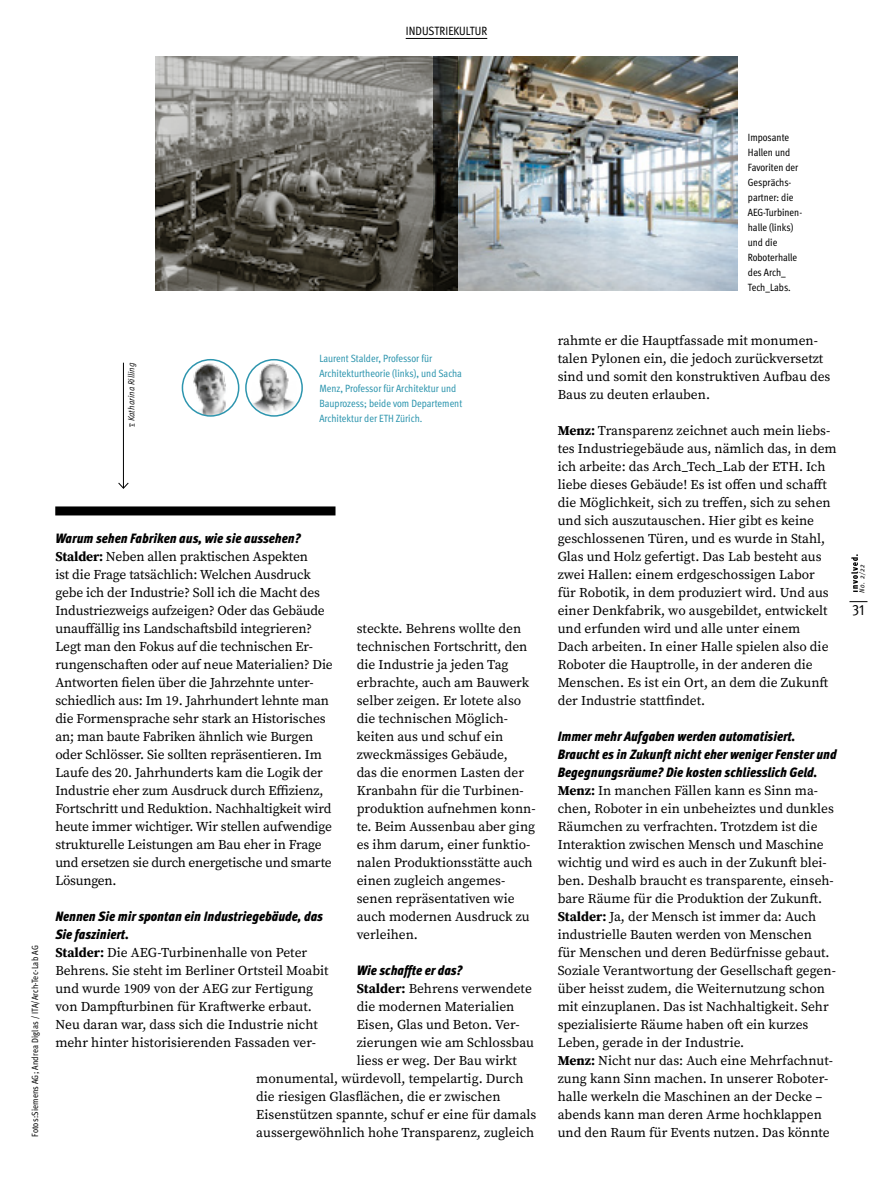
<style>
.page{position:relative;width:893px;height:1191px;background:#fff}
.page>*{position:absolute;margin:0;border:0;box-sizing:border-box;transform-origin:0 0}
.t1{font:condensed 15px "Meta Pro";color:#000}
.t2{font:13.5px/18px "Source Serif Pro";color:#000}
.t3{font:italic 900 condensed 13.5px/18px "Meta Pro";color:#000}
.t4{font:condensed 12px "Meta Pro";letter-spacing:.01em;color:#000}
.t5{font:condensed 10.5px/15px "Meta Pro";color:#2d95ae}
.t6{font:condensed 10.5px/15px "Meta Pro";color:#000}
.t7{font:condensed 9px "Meta Pro";letter-spacing:.015em;color:#000}
.t8{font:9px "Meta Pro Cond Norm Ita";letter-spacing:.02em;color:#000}
.t9{font:italic condensed 7.35px "Meta Pro";color:#000}
.s1{font-weight:700}
</style>
<div class="page">
<svg style="left:851px;top:554px;width:7px;height:38px"></svg>
<img style="left:156px;top:57px;width:278px;height:233px">
<div style="left:55px;top:506px;width:280px;height:9px;background:#000"></div>
<img style="left:434px;top:57px;width:303px;height:234px">
<svg style="left:246px;top:360px;width:56px;height:56px"></svg>
<img style="left:251px;top:361px;width:46px;height:55px">
<div style="left:245px;top:359px;width:58px;height:58px;border:2px solid #2d95ae;border-radius:50%"></div>
<img style="left:182px;top:360px;width:57px;height:56px;border-radius:28px">
<div style="left:182px;top:359px;width:57px;height:58px;border:2px solid #2d95ae;border-radius:50%"></div>
<svg style="left:129px;top:423px;width:6px;height:4px"></svg>
<hr style="left:123px;top:363px;width:1px;height:125px;background:#000">
<svg style="left:118px;top:482px;width:11px;height:7px"></svg>
<svg style="left:849px;top:601px;width:18px;height:1px"></svg>
<hr style="left:406px;top:38px;width:81px;height:1px;background:#000">
<p class="t4" style="left:406px;top:21px;width:83px">INDUSTRIEKULTUR</p>
<p class="t8" style="left:125px;top:421px;width:60px;rotate:-90deg">Katharina Rilling</p>
<p class="t5" style="left:319px;top:350px;width:144px">Laurent Stalder, Professor für Architekturtheorie (links), und Sacha Menz, Professor für Architektur und Bauprozess; beide vom Departement Architektur der ETH Zürich.</p>
<p class="t7" style="left:28px;top:1137px;width:193px;rotate:-90deg">Fotos:Siemens AG; Andrea Diglas / ITA/Arch-Tec-Lab AG</p>
<p class="t3" style="left:55px;top:528px;width:247px">Warum sehen Fabriken aus, wie sie aussehen?</p>
<p class="t2" style="left:55px;top:547px;width:279px"><span class="s1">Stalder:</span> Neben allen praktischen Aspekten<br>ist die Frage tatsächlich: Welchen Ausdruck gebe ich der Industrie? Soll ich die Macht des Industriezweigs aufzeigen? Oder das Gebäude unauffällig ins Landschaftsbild integrieren?<br>Legt man den Fokus auf die technischen Er&shy;rungenschaften oder auf neue Materialien? Die Antworten fielen über die Jahrzehnte unter&shy;schiedlich aus: Im 19. Jahrhundert lehnte man die Formensprache sehr stark an Historisches an; man baute Fabriken ähnlich wie Burgen oder Schlösser. Sie sollten repräsentieren. Im Laufe des 20. Jahrhunderts kam die Logik der Industrie eher zum Ausdruck durch Effizienz, Fortschritt und Reduktion. Nachhaltigkeit wird heute immer wichtiger. Wir stellen aufwendige strukturelle Leistungen am Bau eher in Frage und ersetzen sie durch energetische und smarte Lösungen.</p>
<p class="t3" style="left:55px;top:906px;width:269px">Nennen Sie mir spontan ein Industriegebäude, das<br>Sie fasziniert.</p>
<p class="t2" style="left:55px;top:943px;width:275px"><span class="s1">Stalder:</span> Die AEG-Turbinenhalle von Peter Behrens. Sie steht im Berliner Ortsteil Moabit und wurde 1909 von der AEG zur Fertigung von Dampfturbinen für Kraftwerke erbaut.<br>Neu daran war, dass sich die Industrie nicht mehr hinter historisierenden Fassaden ver-</p>
<p class="t2" style="left:357px;top:619px;width:180px">steckte. Behrens wollte den technischen Fortschritt, den die Industrie ja jeden Tag erbrachte, auch am Bauwerk selber zeigen. Er lotete also die technischen Möglich&shy;keiten aus und schuf ein zweckmässiges Gebäude,<br>das die enormen Lasten der<br>Kranbahn für die Turbinen&shy;produktion aufnehmen konn&shy;te. Beim Aussenbau aber ging es ihm darum, einer funktio&shy;nalen Produktionsstätte auch einen zugleich angemes&shy;senen repräsentativen wie auch modernen Ausdruck zu verleihen.</p>
<p class="t3" style="left:357px;top:960px;width:107px">Wie schaffte er das?</p>
<p class="t2" style="left:357px;top:979px;width:177px"><span class="s1">Stalder:</span> Behrens verwendete</p>
<p class="t2" style="left:357px;top:997px;width:159px">die modernen Materialien</p>
<p class="t2" style="left:357px;top:1015px;width:164px">Eisen, Glas und Beton. Ver-</p>
<p class="t2" style="left:357px;top:1033px;width:179px">zierungen wie am Schlossbau</p>
<p class="t2" style="left:357px;top:1051px;width:162px">liess er weg. Der Bau wirkt</p>
<p class="t2" style="left:256px;top:1069px;width:269px">monumental, würdevoll, tempelartig. Durch</p>
<p class="t2" style="left:256px;top:1087px;width:246px">die riesigen Glasflächen, die er zwischen</p>
<p class="t2" style="left:256px;top:1105px;width:282px">Eisenstützen spannte, schuf er eine für damals</p>
<p class="t2" style="left:256px;top:1123px;width:280px">aussergewöhnlich hohe Transparenz, zugleich</p>
<p class="t6" style="left:748px;top:129px;width:56px">Imposante<br>Hallen und<br>Favoriten der<br>Gesprächs&shy;partner: die<br>AEG-Turbinen&shy;halle (links) und die<br>Roboterhalle des Arch_<br>Tech_Labs.</p>
<p class="t2" style="left:558px;top:331px;width:274px">rahmte er die Hauptfassade mit monumen&shy;talen Pylonen ein, die jedoch zurückversetzt sind und somit den konstruktiven Aufbau des Baus zu deuten erlauben.</p>
<p class="t2" style="left:558px;top:421px;width:281px"><span class="s1">Menz:</span> Transparenz zeichnet auch mein liebs&shy;tes Industriegebäude aus, nämlich das, in dem ich arbeite: das Arch_Tech_Lab der ETH. Ich liebe dieses Gebäude! Es ist offen und schafft die Möglichkeit, sich zu treffen, sich zu sehen und sich auszutauschen. Hier gibt es keine geschlossenen Türen, und es wurde in Stahl, Glas und Holz gefertigt. Das Lab besteht aus zwei Hallen: einem erdgeschossigen Labor<br>für Robotik, in dem produziert wird. Und aus einer Denkfabrik, wo ausgebildet, entwickelt und erfunden wird und alle unter einem<br>Dach arbeiten. In einer Halle spielen also die Roboter die Hauptrolle, in der anderen die Menschen. Es ist ein Ort, an dem die Zukunft der Industrie stattfindet.</p>
<p class="t3" style="left:558px;top:726px;width:281px">Immer mehr Aufgaben werden automatisiert.<br>Braucht es in Zukunft nicht eher weniger Fenster und<br>Begegnungsräume? Die kosten schliesslich Geld.</p>
<p class="t2" style="left:558px;top:781px;width:280px"><span class="s1">Menz:</span> In manchen Fällen kann es Sinn ma&shy;chen, Roboter in ein unbeheiztes und dunkles Räumchen zu verfrachten. Trotzdem ist die Interaktion zwischen Mensch und Maschine wichtig und wird es auch in der Zukunft blei&shy;ben. Deshalb braucht es transparente, einseh&shy;bare Räume für die Produktion der Zukunft.<br><span class="s1">Stalder:</span> Ja, der Mensch ist immer da: Auch industrielle Bauten werden von Menschen<br>für Menschen und deren Bedürfnisse gebaut.<br>Soziale Verantwortung der Gesellschaft gegen&shy;über heisst zudem, die Weiternutzung schon mit einzuplanen. Das ist Nachhaltigkeit. Sehr spezialisierte Räume haben oft ein kurzes Leben, gerade in der Industrie.<br><span class="s1">Menz:</span> Nicht nur das: Auch eine Mehrfachnut&shy;zung kann Sinn machen. In unserer Roboter&shy;halle werkeln die Maschinen an der Decke – abends kann man deren Arme hochklappen und den Raum für Events nutzen. Das könnte</p>
<p class="t9" style="left:856px;top:592px;width:29px;rotate:-90deg">No. 2/22</p>
<p class="t1" style="left:852px;top:598px;width:14px">31</p>
</div>
